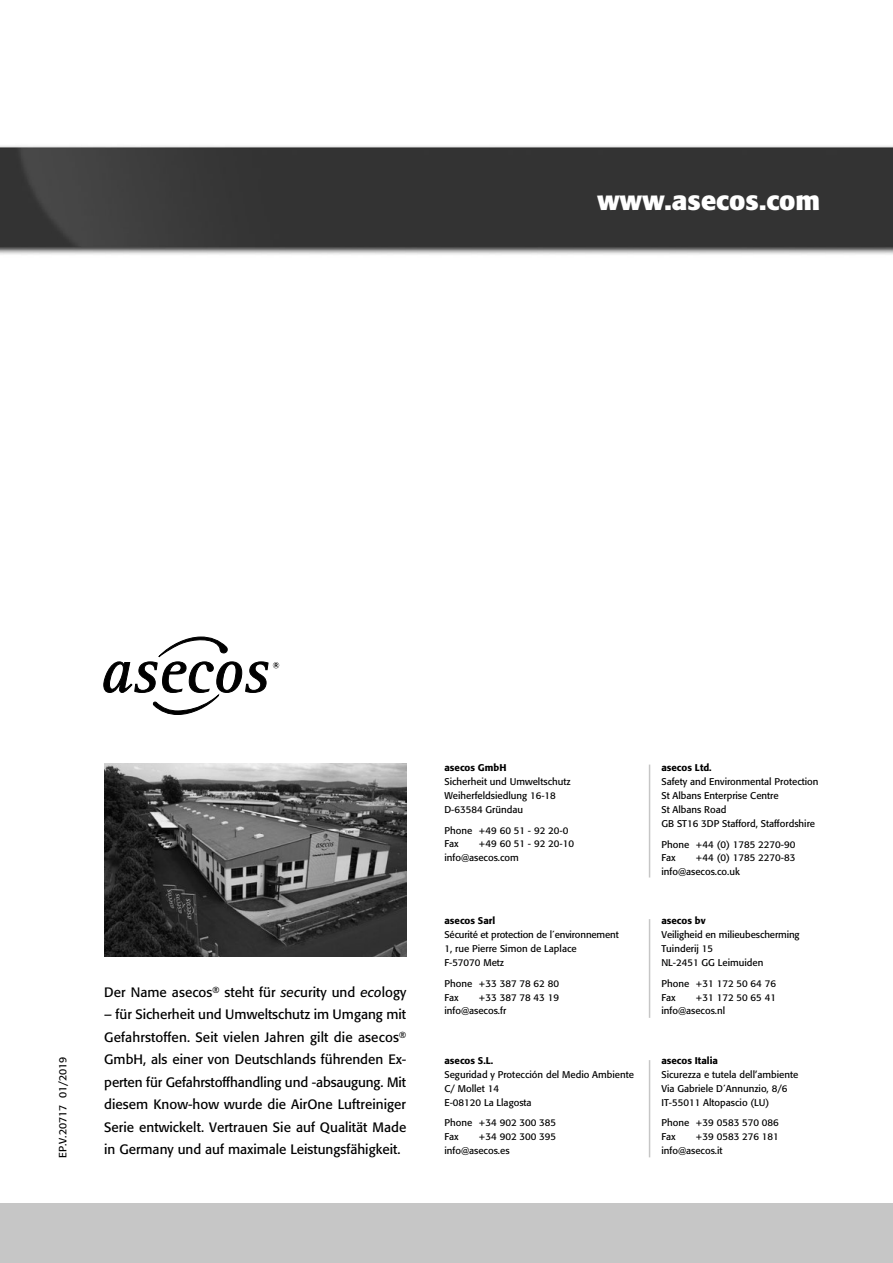
<style>
.page{position:relative;width:893px;height:1263px;background:#fff}
.page>*{position:absolute;margin:0;border:0;box-sizing:border-box;transform-origin:0 0}
.t1{font:700 27px "Formata Pro";color:#fff}
.t2{font:13.5px/22.5px "Formata Pro";color:#000;text-align:justify}
.t3{font:10.5px "Formata Pro";color:#000}
.t4{font:9.75px/13.8px "Formata Pro";color:#000}
.t5{font:500 9.75px "Formata Pro";color:#000}
.s1{font-style:italic}
</style>
<div class="page">
<img style="left:0;top:145px;width:893px;height:110px">
<div style="left:0;top:1203px;width:893px;height:60px;background:#c6c6c6"></div>
<img style="left:105px;top:764px;width:301px;height:192px">
<hr style="left:649px;top:765px;width:1px;height:112px;background:#c6c6c6">
<hr style="left:649px;top:919px;width:1px;height:99px;background:#c6c6c6">
<hr style="left:649px;top:1060px;width:1px;height:97px;background:#c6c6c6">
<svg style="left:104px;top:637px;width:175px;height:78px"></svg>
<h1 class="t1" style="left:597px;top:183px;width:225px">www.asecos.com</h1>
<p class="t3" style="left:56px;top:1158px;width:103px;rotate:-90deg">EP.V.20717 01/2019</p>
<h2 class="t2" style="left:104px;top:980px;width:304px">Der Name asecos<sup>®</sup> steht für <span class="s1">sec</span>urity und <span class="s1">eco</span>logy</h2>
<p class="t2" style="left:104px;top:1003px;width:304px">– für Sicherheit und Umweltschutz im Umgang mit Gefahrstoffen. Seit vielen Jahren gilt die asecos<sup>® </sup>GmbH, als einer von Deutschlands führenden Ex&shy;perten für Gefahrstoffhandling und -absaugung. Mit diesem Know-how wurde die AirOne Luftreiniger Serie entwickelt. Vertrauen Sie auf Qualität Made in Germany und auf maximale Leistungsfähigkeit.</p>
<p class="t5" style="left:444px;top:761px;width:63px">asecos GmbH</p>
<p class="t4" style="left:444px;top:775px;width:128px">Sicherheit und Umweltschutz<br>Weiherfeldsiedlung 16-18<br>D-63584 Gründau</p>
<p class="t4" style="left:444px;top:823px;width:125px">Phone +49 60 51 - 92 20-0<br>Fax</p>
<p class="t4" style="left:444px;top:837px;width:131px;text-indent:34px">+49 60 51 - 92 20-10 info@asecos.com</p>
<p class="t5" style="left:444px;top:914px;width:52px">asecos Sarl</p>
<p class="t4" style="left:444px;top:928px;width:176px">Sécurité et protection de l´environnement<br>1, rue Pierre Simon de Laplace<br>F-57070 Metz</p>
<p class="t4" style="left:444px;top:976px;width:116px">Phone +33 387 78 62 80<br>Fax</p>
<p class="t4" style="left:444px;top:990px;width:116px;text-indent:34px">+33 387 78 43 19 info@asecos.fr</p>
<p class="t5" style="left:444px;top:1054px;width:50px">asecos S.L.</p>
<p class="t4" style="left:444px;top:1067px;width:191px">Seguridad y Protección del Medio Ambiente<br>C/ Mollet 14<br>E-08120 La Llagosta</p>
<p class="t4" style="left:444px;top:1116px;width:113px">Phone +34 902 300 385<br>Fax</p>
<p class="t4" style="left:444px;top:1130px;width:113px;text-indent:34px">+34 902 300 395 info@asecos.es</p>
<p class="t5" style="left:661px;top:761px;width:52px">asecos Ltd.</p>
<p class="t4" style="left:661px;top:775px;width:159px">Safety and Environmental Protection<br>St Albans Enterprise Centre<br>St Albans Road<br>GB ST16 3DP Stafford, Staffordshire</p>
<p class="t4" style="left:661px;top:837px;width:135px">Phone +44 (0) 1785 2270-90<br>Fax</p>
<p class="t4" style="left:661px;top:851px;width:135px;text-indent:34px">+44 (0) 1785 2270-83 info@asecos.co.uk</p>
<p class="t5" style="left:661px;top:914px;width:46px">asecos bv</p>
<p class="t4" style="left:661px;top:928px;width:140px">Veiligheid en milieubescherming<br>Tuinderij 15<br>NL-2451 GG Leimuiden</p>
<p class="t4" style="left:661px;top:976px;width:116px">Phone +31 172 50 64 76<br>Fax</p>
<p class="t4" style="left:661px;top:990px;width:116px;text-indent:34px">+31 172 50 65 41 info@asecos.nl</p>
<p class="t5" style="left:661px;top:1054px;width:58px">asecos Italia</p>
<p class="t4" style="left:661px;top:1067px;width:138px">Sicurezza e tutela dell’ambiente<br>Via Gabriele D´Annunzio, 8/6<br>IT-55011 Altopascio (LU)</p>
<p class="t4" style="left:661px;top:1116px;width:119px">Phone +39 0583 570 086<br>Fax</p>
<p class="t4" style="left:661px;top:1130px;width:119px;text-indent:34px">+39 0583 276 181 info@asecos.it</p>
</div>
